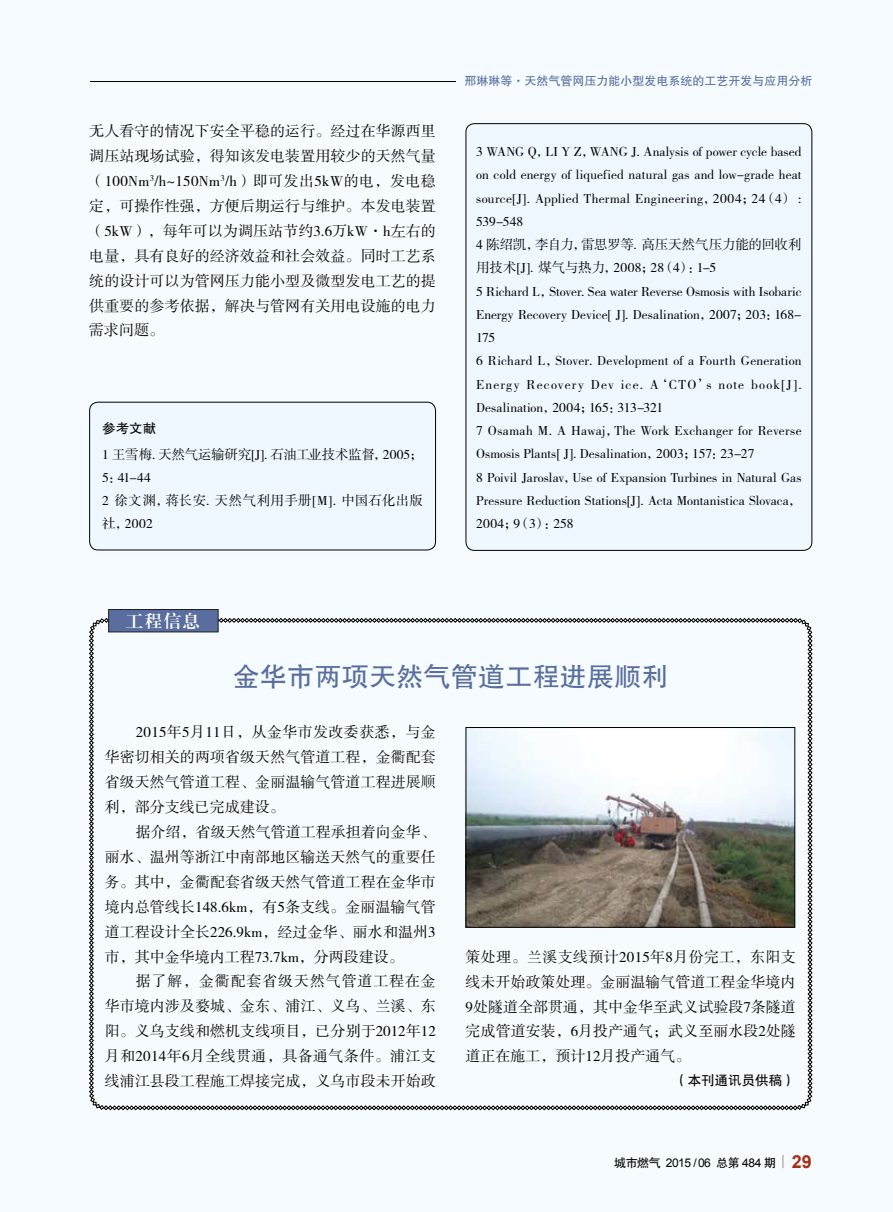
<style>
.page{position:relative;width:893px;height:1212px;background:#f5fbfe}
.page>*{position:absolute;margin:0;border:0;box-sizing:border-box;transform-origin:0 0}
.t1{font:27px "FZHTJW GB1 0";letter-spacing:.01em;color:#596e9e}
.t2{font:17.25px "FZXBSJW GB1 0";color:#fff}
.t3{font:15px/24.9px "FZSSJW GB1 0";letter-spacing:.005em;color:#000;text-align:justify}
.t4{font:13.5px/23.2px "FZSSJW GB1 0";letter-spacing:.01em;color:#000}
.t5{font:13.5px "FZHTJW GB1 0";color:#000}
.t6{font:12px "FZHTJW GB1 0";color:#596e9e}
.t7{font:12px "Arial";letter-spacing:-.04em;color:#000}
.s1{font-family:"FZHTJW GB1 0"}
.s2{font-weight:700;font-size:18px;color:#a62e14}
</style>
<div class="page">
<svg style="left:782px;top:1155px;width:1px;height:13px"></svg>
<hr style="left:0;top:81px;width:812px;height:1px;background:#000">
<div style="left:0;top:72px;width:89px;height:19px;background:#f5fbfe"></div>
<div style="left:90px;top:402px;width:346px;height:148px;background:#eff8fe;border-radius:9px"></div>
<div style="left:89px;top:402px;width:347px;height:148px;border:1px solid #000;border-radius:9px"></div>
<div style="left:466px;top:124px;width:346px;height:426px;background:#eff8fe;border-radius:9px"></div>
<div style="left:466px;top:123px;width:346px;height:428px;border:1px solid #000;border-radius:9px"></div>
<svg style="left:89px;top:618px;width:723px;height:492px"></svg>
<div style="left:108px;top:609px;width:110px;height:23px;background:#596e9e;border:1px solid #201e1e"></div>
<img style="left:468px;top:729px;width:325px;height:196px">
<div style="left:466px;top:727px;width:329px;height:200px;border:1px solid #000"></div>
<div style="left:456px;top:78px;width:378px;height:7px;background:#f5fbfe"></div>
<p class="t3" style="left:89px;top:119px;width:348px">无人看守的情况下安全平稳的运行。经过在华源西里调压站现场试验，得知该发电装置用较少的天然气量（100Nm<sup>3</sup>/h~150Nm<sup>3</sup>/h）即可发出5kW的电，发电稳定，可操作性强，方便后期运行与维护。本发电装置（5kW），每年可以为调压站节约3.6万kW·h左右的电量，具有良好的经济效益和社会效益。同时工艺系统的设计可以为管网压力能小型及微型发电工艺的提供重要的参考依据，解决与管网有关用电设施的电力需求问题。</p>
<p class="t5" style="left:102px;top:421px;width:55px">参考文献</p>
<p class="t4" style="left:102px;top:443px;width:322px">1 王雪梅. 天然气运输研究[J]. 石油工业技术监督，2005；<br>5：41-44<br>2 徐文渊，蒋长安. 天然气利用手册[M]. 中国石化出版社，2002</p>
<p class="t6" style="left:465px;top:74px;width:349px">邢琳琳等·天然气管网压力能小型发电系统的工艺开发与应用分析</p>
<p class="t4" style="left:476px;top:141px;width:327px">3 WANG Q，LI Y Z，WANG J. Analysis of power cycle based on cold energy of liquefied natural gas and low-grade heat source[J]. Applied Thermal Engineering，2004；24（4） :<br>539-548<br>4 陈绍凯，李自力，雷思罗等．高压天然气压力能的回收利用技术[J]．煤气与热力，2008；28（4）：1-5<br>5 Richard L，Stover. Sea water Reverse Osmosis with Isobaric Energy Recovery Device[ J]. Desalination，2007；203：168- 175<br>6 Richard L，Stover. Development of a Fourth Generation Energy Recovery Dev ice. A‘CTO’s note book[J].<br>Desalination，2004；165：313-321<br>7 Osamah M. A Hawaj，The Work Exchanger for Reverse Osmosis Plants[ J]. Desalination，2003；157：23-27<br>8 Poivil Jaroslav，Use of Expansion Turbines in Natural Gas Pressure Reduction Stations[J]. Acta Montanistica Slovaca，2004；9（3）：258</p>
<p class="t2" style="left:126px;top:611px;width:76px">工程信息</p>
<h1 class="t1" style="left:233px;top:661px;width:438px">金华市两项天然气管道工程进展顺利</h1>
<p class="t3" style="left:105px;top:721px;width:333px;text-indent:31px">2015年5月11日，从金华市发改委获悉，与金华密切相关的两项省级天然气管道工程，金衢配套省级天然气管道工程、金丽温输气管道工程进展顺利，部分支线已完成建设。</p>
<p class="t3" style="left:105px;top:820px;width:333px;text-indent:31px">据介绍，省级天然气管道工程承担着向金华、丽水、温州等浙江中南部地区输送天然气的重要任务。其中，金衢配套省级天然气管道工程在金华市境内总管线长148.6km，有5条支线。金丽温输气管道工程设计全长226.9km，经过金华、丽水和温州3市，其中金华境内工程73.7km，分两段建设。</p>
<p class="t3" style="left:105px;top:970px;width:333px;text-indent:31px">据了解，金衢配套省级天然气管道工程在金华市境内涉及婺城、金东、浦江、义乌、兰溪、东阳。义乌支线和燃机支线项目，已分别于2012年12月和2014年6月全线贯通，具备通气条件。浦江支线浦江县段工程施工焊接完成，义乌市段未开始政</p>
<p class="t3" style="left:466px;top:945px;width:332px">策处理。兰溪支线预计2015年8月份完工，东阳支线未开始政策处理。金丽温输气管道工程金华境内9处隧道全部贯通，其中金华至武义试验段7条隧道完成管道安装，6月投产通气；武义至丽水段2处隧道正在施工，预计12月投产通气。</p>
<p class="t5" style="left:674px;top:1073px;width:123px">（本刊通讯员供稿）</p>
<p class="t7" style="left:614px;top:1155px;width:199px"><span class="s1">城市燃气</span> 2015 / 06 <span class="s1">总第</span> 484 <span class="s1">期</span> <span class="s2">29</span></p>
</div>
